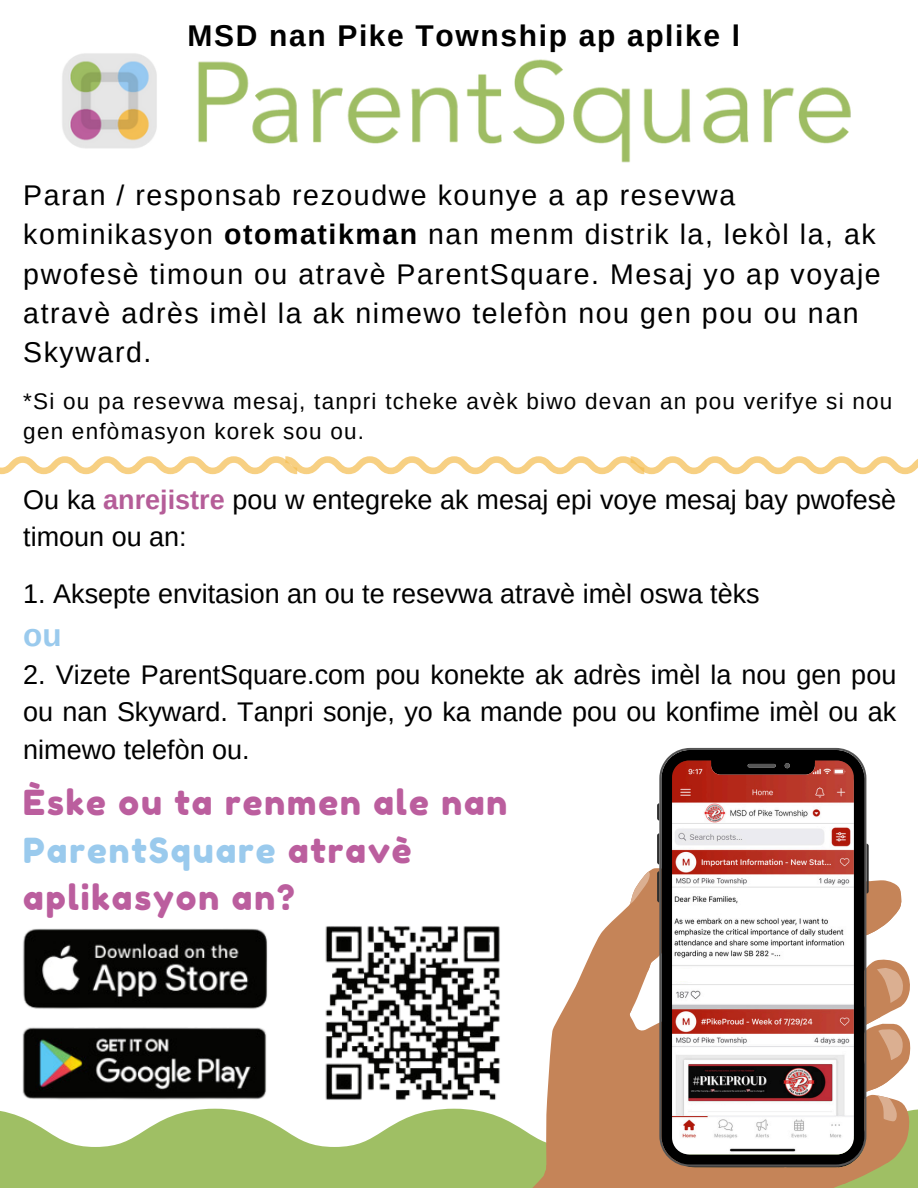
<style>
.page{position:relative;width:918px;height:1188px;background:#fff}
.page>*{position:absolute;margin:0;border:0;box-sizing:border-box;transform-origin:0 0}
.t1{font:34.5px/47.2px "Fredoka One";letter-spacing:.055em;color:#bb5e9e}
.t2{font:700 31.5px "Arimo";color:#9acaed}
.t3{font:700 30px "Arimo";letter-spacing:.055em;color:#000}
.t4{font:28.5px/39.5px "Arimo";letter-spacing:.055em;color:#000}
.t5{font:27px/37.2px "Arimo";color:#000}
.t6{font:22.5px/30.6px "Arimo";letter-spacing:.055em;color:#000}
.s1{font-weight:700}
.s2{font-weight:700;color:#b55d98}
.s3{color:#9acaed}
</style>
<div class="page">
<svg style="left:0;top:1109px;width:918px;height:79px;fill:#9fbf64"></svg>
<svg style="left:347px;top:914px;width:563px;height:274px"></svg>
<svg style="left:866px;top:959px;width:45px;height:163px"></svg>
<svg style="left:866px;top:1134px;width:34px;height:29px"></svg>
<svg style="left:603px;top:1009px;width:29px;height:8px"></svg>
<svg style="left:638px;top:1029px;width:21px;height:26px"></svg>
<div style="left:652px;top:1133px;width:195px;height:55px;background:#c58458"></div>
<svg style="left:545px;top:1165px;width:59px;height:23px"></svg>
<svg style="left:657px;top:803px;width:2px;height:18px"></svg>
<svg style="left:620px;top:833px;width:39px;height:139px"></svg>
<svg style="left:866px;top:844px;width:36px;height:91px"></svg>
<svg style="left:659px;top:748px;width:207px;height:419px"></svg>
<div style="left:675px;top:970px;width:97px;height:11px;background:#fff"></div>
<img style="left:10px;top:915px;width:504px;height:196px">
<svg style="left:0;top:456px;width:918px;height:18px"></svg>
<img style="left:62px;top:53px;width:789px;height:110px">
<p class="t3" style="left:188px;top:19px;width:554px">MSD nan Pike Township ap aplike l</p>
<p class="t4" style="left:23px;top:175px;width:859px">Paran / responsab rezoudwe kounye a ap resevwa kominikasyon <span class="s1">otomatikman</span> nan menm distrik la, lekòl la, ak pwofesè timoun ou atravè ParentSquare. Mesaj yo ap voyaje atravè adrès imèl la ak nimewo telefòn nou gen pou ou nan Skyward.</p>
<h4 class="t6" style="left:23px;top:386px;width:871px">*Si ou pa resevwa mesaj, tanpri tcheke avèk biwo devan an pou verifye si nou gen enfòmasyon korek sou ou.</h4>
<p class="t5" style="left:23px;top:481px;width:875px">Ou ka <span class="s2">anrejistre</span> pou w entegreke ak mesaj epi voye mesaj bay pwofesè timoun ou an:</p>
<p class="t5" style="left:23px;top:575px;width:738px">1. Aksepte envitasion an ou te resevwa atravè imèl oswa tèks</p>
<p class="t2" style="left:23px;top:618px;width:40px">ou</p>
<p class="t5" style="left:23px;top:656px;width:875px;text-align:justify">2. Vizete ParentSquare.com pou konekte ak adrès imèl la nou gen pou ou nan Skyward. Tanpri sonje, yo ka mande pou ou konfime imèl ou ak nimewo telefòn ou.</p>
<h4 class="t1" style="left:23px;top:779px;width:486px">Èske ou ta renmen ale nan<br><span class="s3">ParentSquare</span> atravè aplikasyon an?</h4>
</div>
